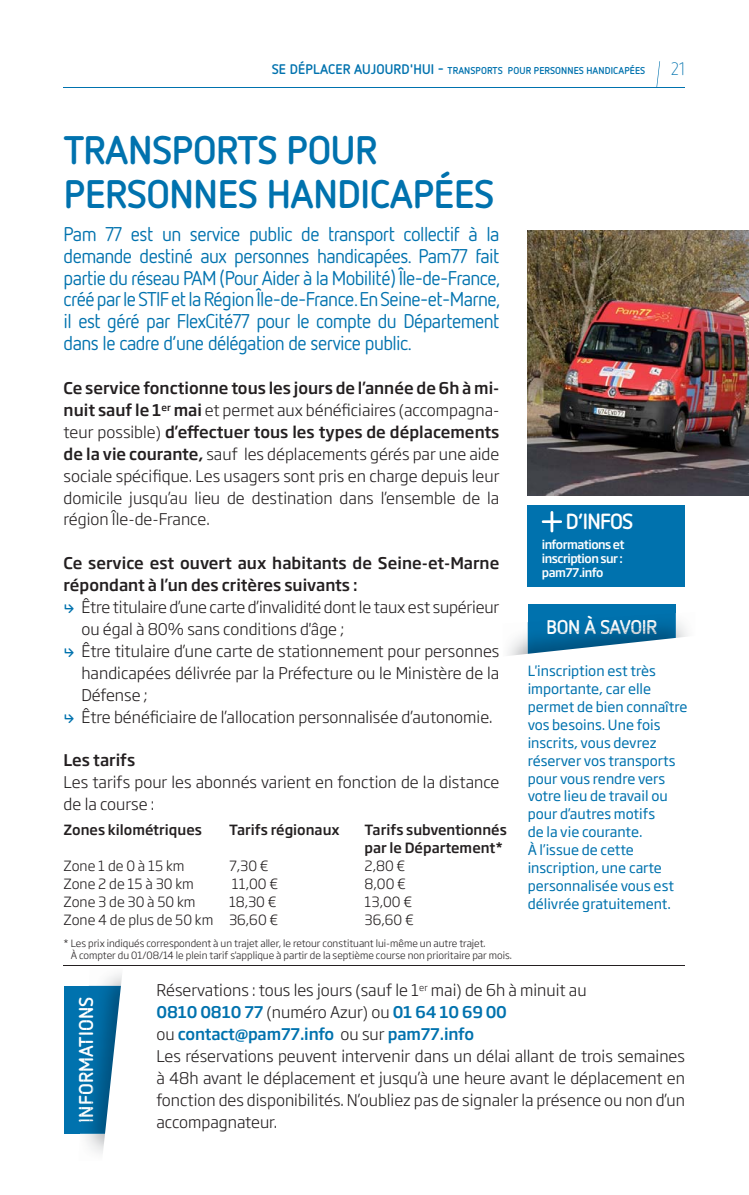
<style>
.page{position:relative;width:749px;height:1195px;background:#fff}
.page>*{position:absolute;margin:0;border:0;box-sizing:border-box;transform-origin:0 0}
.t1{font:700 39.75px/43.8px "Netto OT";letter-spacing:-.01em;color:#0072ae}
.t2{font:700 21.9px "Netto OT";letter-spacing:-.03em;color:#fff}
.t3{font:19.95px/21.9px "Netto OT";letter-spacing:-.03em;color:#0072ae;text-align:justify}
.t4{font:700 19.95px "Netto OT";letter-spacing:.01em;color:#fafbfb}
.t5{font:700 19.95px "Netto OT";letter-spacing:-.02em;color:#fcfcfc}
.t6{font:300 17.85px "Netto OT";color:#0072ae}
.t7{font:300 15.9px/21.9px "Soho Gothic Pro";color:#231f20}
.t8{font:500 15.9px/21.9px "Soho Gothic Pro";color:#231f20}
.t9{font:13.95px/17.9px "Soho Gothic Pro";color:#0072ae}
.t10{font:300 13.95px "Soho Gothic Pro";color:#231f20}
.t11{font:500 13.95px/17.9px "Soho Gothic Pro";color:#231f20}
.t12{font:500 12px/14px "Soho Gothic Pro";letter-spacing:-.04em;color:#fff}
.t13{font:300 9.9px/12px "Soho Gothic Pro";color:#231f20}
.t14{font:700 9.9px "Netto OT";letter-spacing:.01em;color:#0072ae}
.s1{font-size:13.95px}
.s2{font-weight:500}
.s3{font-family:"Gravur Condensed";font-weight:400;font-size:17.85px;color:#0072ae}
.s4{color:#fafbfb}
.s5{color:#f9f9fa}
.s6{color:#f7f7f8}
.s7{color:#f5f6f6}
.s8{color:#fdfdfd}
.s9{color:#fff}
.s10{font-weight:500;color:#0072ae}
</style>
<div class="page">
<hr style="left:64px;top:87px;width:620px;height:1px;background:#0072ae">
<svg style="left:656px;top:66px;width:3px;height:21px"></svg>
<div style="left:527px;top:505px;width:157px;height:82px;background:#0072ae"></div>
<svg style="left:541px;top:511px;width:21px;height:21px"></svg>
<div style="left:64px;top:986px;width:92px;height:148px;background:#0072ae"></div>
<img style="left:80px;top:992px;width:19px;height:142px">
<img style="left:81px;top:997px;width:12px;height:124px">
<svg style="left:99px;top:969px;width:57px;height:190px"></svg>
<hr style="left:64px;top:965px;width:620px;height:1px;background:#231f20">
<div style="left:527px;top:604px;width:148px;height:93px;background:#0072ae"></div>
<img style="left:527px;top:612px;width:160px;height:21px">
<img style="left:527px;top:613px;width:148px;height:20px">
<img style="left:547px;top:616px;width:109px;height:17px">
<svg style="left:508px;top:633px;width:180px;height:64px"></svg>
<img style="left:527px;top:231px;width:221px;height:265px">
<p class="t14" style="left:272px;top:64px;width:375px"><span class="s1">SE DÉPLACER AUJOURD'HUI -</span> TRANSPORTS POUR PERSONNES HANDICAPÉES</p>
<p class="t6" style="left:671px;top:59px;width:15px">21</p>
<h1 class="t1" style="left:64px;top:128px;width:431px">TRANSPORTS POUR<br>PERSONNES HANDICAPÉES</h1>
<p class="t3" style="left:64px;top:225px;width:438px">Pam 77 est un service public de transport collectif à la demande destiné aux personnes handicapées. Pam77 fait partie du réseau PAM (Pour Aider à la Mobilité) Île-de-France, créé par le STIF et la Région Île-de-France. En Seine-et-Marne, il est géré par FlexCité77 pour le compte du Département dans le cadre d’une délégation de service public.</p>
<p class="t7" style="left:64px;top:379px;width:437px;text-align:justify"><span class="s2">Ce service fonctionne tous les jours de l’année de 6h à mi&shy;nuit sauf le 1</span><sup>er</sup> <span class="s2">mai</span> et permet aux bénéficiaires (accompagna&shy;teur possible) <span class="s2">d’effectuer tous les types de déplacements de la vie courante,</span> sauf les déplacements gérés par une aide sociale spécifique. Les usagers sont pris en charge depuis leur domicile jusqu’au lieu de destination dans l’ensemble de la région Île-de-France.</p>
<p class="t8" style="left:64px;top:554px;width:437px">Ce service est ouvert aux habitants de Seine-et-Marne répondant à l’un des critères suivants :</p>
<p class="t7" style="left:81px;top:598px;width:419px;text-indent:-18px"><span class="s3">-</span> Être titulaire d’une carte d’invalidité dont le taux est supérieur ou égal à 80% sans conditions d'âge ;</p>
<p class="t7" style="left:81px;top:642px;width:419px;text-align:justify;text-indent:-18px"><span class="s3">-</span> Être titulaire d’une carte de stationnement pour personnes handicapées délivrée par la Préfecture ou le Ministère de la Défense ;</p>
<p class="t7" style="left:64px;top:707px;width:430px"><span class="s3">-</span> Être bénéficiaire de l’allocation personnalisée d’autonomie.</p>
<p class="t8" style="left:64px;top:751px;width:73px">Les tarifs</p>
<p class="t7" style="left:64px;top:773px;width:437px">Les tarifs pour les abonnés varient en fonction de la distance de la course :</p>
<p class="t11" style="left:64px;top:822px;width:140px">Zones kilométriques</p>
<p class="t11" style="left:229px;top:822px;width:112px">Tarifs régionaux</p>
<p class="t11" style="left:364px;top:822px;width:144px">Tarifs subventionnés par le Département*</p>
<p class="t10" style="left:64px;top:860px;width:122px">Zone 1 de 0 à 15 km</p>
<p class="t10" style="left:229px;top:860px;width:41px">7,30 €</p>
<p class="t10" style="left:364px;top:860px;width:42px">2,80 €</p>
<p class="t10" style="left:64px;top:878px;width:132px">Zone 2 de 15 à 30 km</p>
<p class="t10" style="left:232px;top:878px;width:48px">11,00 €</p>
<p class="t10" style="left:364px;top:878px;width:43px">8,00 €</p>
<p class="t10" style="left:64px;top:896px;width:133px">Zone 3 de 30 à 50 km</p>
<p class="t10" style="left:229px;top:896px;width:49px">18,30 €</p>
<p class="t10" style="left:364px;top:896px;width:49px">13,00 €</p>
<p class="t10" style="left:64px;top:914px;width:216px">Zone 4 de plus de 50 km 36,60 €</p>
<p class="t10" style="left:364px;top:914px;width:51px">36,60 €</p>
<p class="t13" style="left:71px;top:939px;width:442px;text-indent:-7px">* Les prix indiqués correspondent à un trajet aller, le retour constituant lui-même un autre trajet.<br>À compter du 01/08/14 le plein tarif s'applique à partir de la septième course non prioritaire par mois.</p>
<h2 class="t2" style="left:565px;top:509px;width:69px">D’INFOS</h2>
<p class="t12" style="left:541px;top:538px;width:84px">informations et inscription sur : pam77.info</p>
<p class="t5" style="left:546px;top:615px;width:113px">BO<span class="s4">N À</span> <span class="s5">SA</span><span class="s6">VO</span><span class="s7">IR</span></p>
<p class="t9" style="left:527px;top:663px;width:161px">L'inscription est très importante, car elle permet de bien connaître vos besoins. Une fois inscrits, vous devrez réserver vos transports pour vous rendre vers votre lieu de travail ou pour d’autres motifs<br>de la vie courante.<br>À l’issue de cette inscription, une carte personnalisée vous est délivrée gratuitement.</p>
<p class="t4" style="left:75px;top:1123px;width:127px;rotate:-90deg">INFORM<span class="s8">AT</span><span class="s9">IONS</span></p>
<p class="t7" style="left:156px;top:981px;width:530px">Réservations : tous les jours (sauf le 1<sup>er</sup> mai) de 6h à minuit au<br><span class="s10">0810 0810 77</span> (numéro Azur) ou <span class="s10">01 64 10 69 00<br></span>ou <span class="s10">contact@pam77.info</span> ou sur <span class="s10">pam77.info<br></span>Les réservations peuvent intervenir dans un délai allant de trois semaines à 48h avant le déplacement et jusqu’à une heure avant le déplacement en fonction des disponibilités. N’oubliez pas de signaler la présence ou non d’un accompagnateur.</p>
</div>
